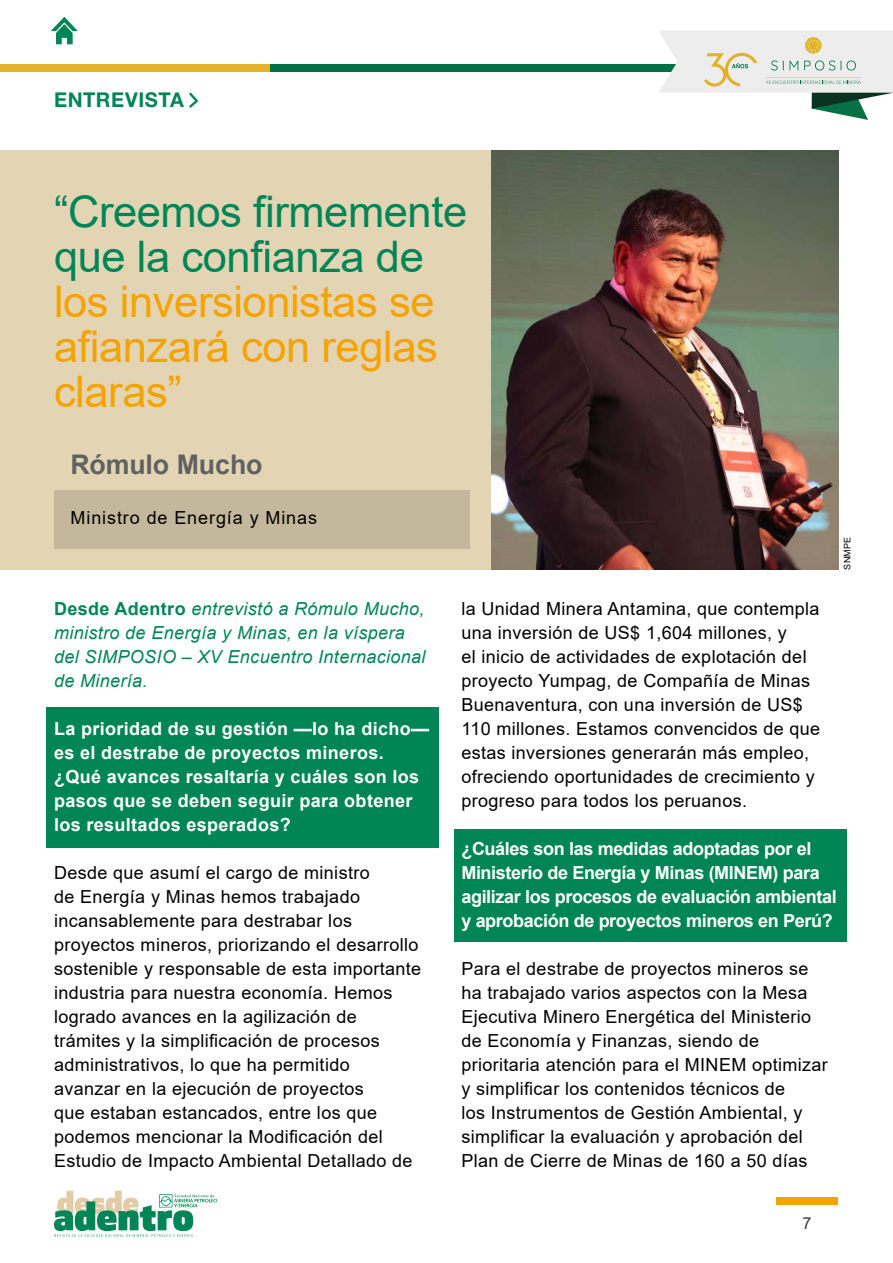
<style>
.page{position:relative;width:893px;height:1263px;background:#fff}
.page>*{position:absolute;margin:0;border:0;box-sizing:border-box;transform-origin:0 0}
.t1{font:43.5px/45px "Arial";letter-spacing:-.01em;color:#f6a300;text-align:justify}
.t2{font:43.5px/45px "Arial";letter-spacing:-.01em;color:#008656}
.t3{font:700 27px "Arial";color:#606262}
.t4{font:700 20.4px "Helvetica Neue LT Std";letter-spacing:.03em;color:#008656}
.t5{font:18px/24px "Arial";letter-spacing:.02em;color:#000}
.t6{font:700 18px/24px "Arial";letter-spacing:.02em;color:#fff}
.t7{font:700 18px/24px "Arial";letter-spacing:-.02em;color:#fff}
.t8{font:italic 18px/24px "Arial";letter-spacing:.02em;color:#008656}
.t9{font:18px "Arial";letter-spacing:.05em;color:#000}
.t10{font:16.5px "Arial";color:#3c3c3b}
.t11{font:9px "Arial";letter-spacing:.025em;color:#000}
.s1{font-weight:700;font-style:normal}
</style>
<div class="page">
<div style="left:776px;top:1197px;width:62px;height:8px;background:#f6a300"></div>
<svg style="left:54px;top:1191px;width:163px;height:46px"></svg>
<svg style="left:51px;top:17px;width:27px;height:28px"></svg>
<div style="left:270px;top:64px;width:623px;height:8px;background:#007146"></div>
<div style="left:0;top:64px;width:270px;height:8px;background:#e2b328"></div>
<div style="left:46px;top:707px;width:392px;height:140px;background:#008656"></div>
<div style="left:454px;top:829px;width:392px;height:113px;background:#008656"></div>
<img style="left:490px;top:151px;width:349px;height:419px">
<div style="left:0;top:151px;width:490px;height:419px;background:#e3d4b4"></div>
<div style="left:54px;top:490px;width:416px;height:59px;background:#c3b89c"></div>
<svg style="left:659px;top:31px;width:234px;height:89px"></svg>
<svg style="left:189px;top:92px;width:9px;height:16px"></svg>
<p class="t4" style="left:54px;top:88px;width:131px">ENTREVISTA</p>
<h1 class="t2" style="left:54px;top:189px;width:415px">“Creemos firmemente que la confianza de</h1>
<h1 class="t1" style="left:54px;top:279px;width:385px">los inversionistas se afianzará con reglas claras”</h1>
<h2 class="t3" style="left:71px;top:446px;width:194px">Rómulo Mucho</h2>
<p class="t9" style="left:71px;top:506px;width:248px">Ministro de Energía y Minas</p>
<p class="t8" style="left:54px;top:597px;width:373px"><span class="s1">Desde Adentro</span> entrevistó a Rómulo Mucho, ministro de Energía y Minas, en la víspera del SIMPOSIO – XV Encuentro Internacional de Minería.</p>
<p class="t6" style="left:54px;top:717px;width:377px">La prioridad de su gestión —lo ha dicho— es el destrabe de proyectos mineros. ¿Qué avances resaltaría y cuáles son los pasos que se deben seguir para obtener los resultados esperados?</p>
<p class="t5" style="left:54px;top:860px;width:369px">Desde que asumí el cargo de ministro<br>de Energía y Minas hemos trabajado incansablemente para destrabar los proyectos mineros, priorizando el desarrollo sostenible y responsable de esta importante industria para nuestra economía. Hemos logrado avances en la agilización de trámites y la simplificación de procesos administrativos, lo que ha permitido<br>avanzar en la ejecución de proyectos<br>que estaban estancados, entre los que podemos mencionar la Modificación del Estudio de Impacto Ambiental Detallado de</p>
<p class="t11" style="left:841px;top:570px;width:34px;rotate:-90deg">SNMPE</p>
<p class="t5" style="left:461px;top:596px;width:360px">la Unidad Minera Antamina, que contempla una inversión de US$ 1,604 millones, y<br>el inicio de actividades de explotación del proyecto Yumpag, de Compañía de Minas Buenaventura, con una inversión de US$ 110 millones. Estamos convencidos de que estas inversiones generarán más empleo, ofreciendo oportunidades de crecimiento y progreso para todos los peruanos.</p>
<p class="t7" style="left:461px;top:837px;width:377px">¿Cuáles son las medidas adoptadas por el Ministerio de Energía y Minas (MINEM) para agilizar los procesos de evaluación ambiental y aprobación de proyectos mineros en Perú?</p>
<p class="t5" style="left:461px;top:956px;width:368px">Para el destrabe de proyectos mineros se ha trabajado varios aspectos con la Mesa Ejecutiva Minero Energética del Ministerio de Economía y Finanzas, siendo de prioritaria atención para el MINEM optimizar y simplificar los contenidos técnicos de<br>los Instrumentos de Gestión Ambiental, y simplificar la evaluación y aprobación del Plan de Cierre de Minas de 160 a 50 días</p>
<p class="t10" style="left:802px;top:1212px;width:11px">7</p>
</div>
